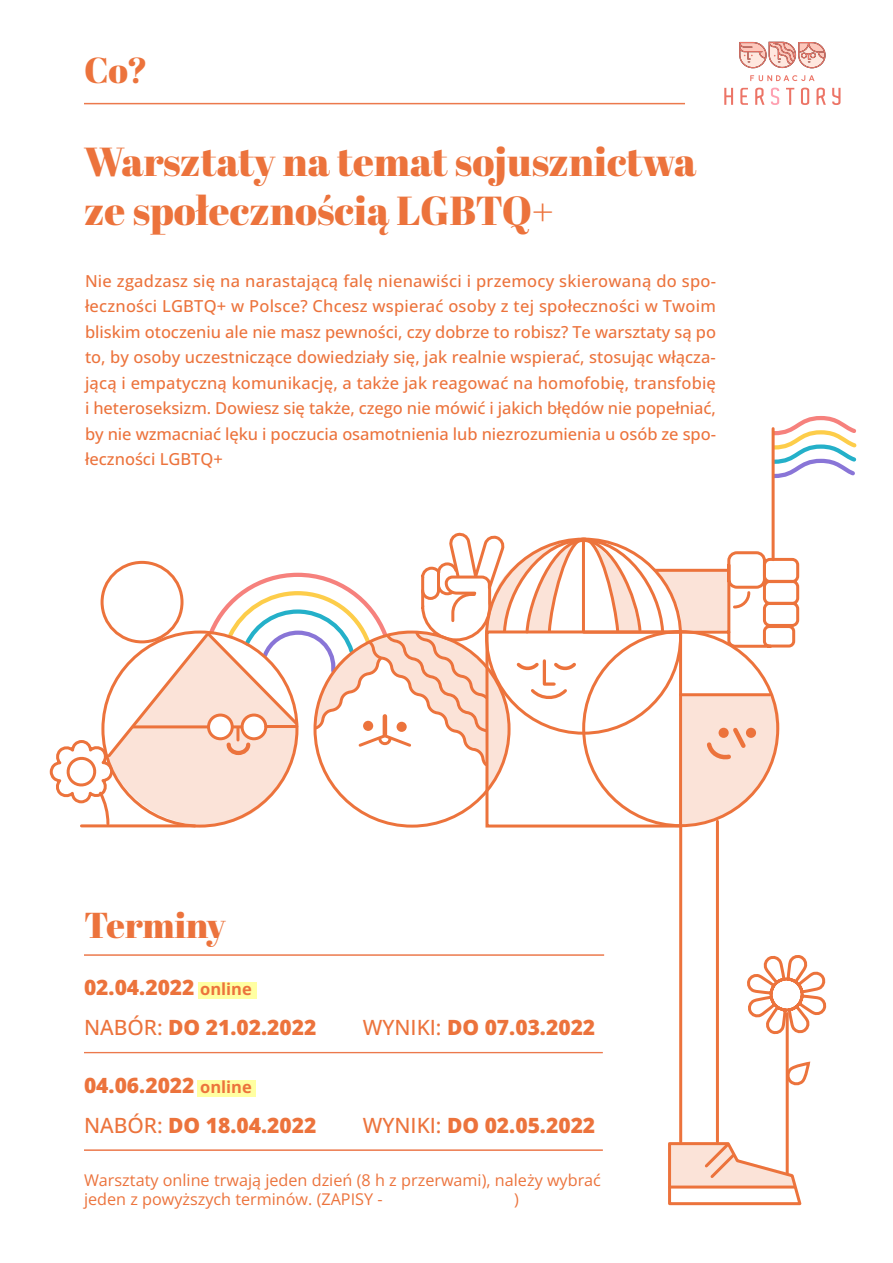
<style>
.page{position:relative;width:893px;height:1263px;background:#fff}
.page>*{position:absolute;margin:0;border:0;box-sizing:border-box;transform-origin:0 0}
.t1{font:40.5px/48.6px "Abril Fatface";color:#ec733c}
.t2{font:36px "Abril Fatface";color:#ec733c}
.t3{font:800 21px "Open Sans";color:#ec733c}
.t4{font:500 16.5px/25.5px "Open Sans";letter-spacing:-.005em;color:#ec733c;text-align:justify}
.t5{font:16.2px/19.5px "Open Sans";color:#ec733c}
.s1{font-weight:700;font-size:16.5px}
.s2{font-weight:500}
</style>
<div class="page">
<div style="left:197px;top:1079px;width:59px;height:17px;background:#ffffa2"></div>
<div style="left:198px;top:982px;width:58px;height:17px;background:#ffffa2"></div>
<hr style="left:84px;top:103px;width:601px;height:1px;background:#ec794c">
<hr style="left:84px;top:954px;width:520px;height:2px;background:#ec794c">
<hr style="left:84px;top:1052px;width:519px;height:1px;background:#ec794c">
<hr style="left:84px;top:1149px;width:519px;height:2px;background:#ec794c">
<hr style="left:679px;top:826px;width:3px;height:316px;background:#ec733c">
<hr style="left:716px;top:821px;width:3px;height:321px;background:#ec733c">
<svg style="left:747px;top:955px;width:80px;height:82px"></svg>
<hr style="left:786px;top:1013px;width:3px;height:161px;background:#ec733c">
<svg style="left:785px;top:1063px;width:25px;height:22px"></svg>
<svg style="left:668px;top:1140px;width:134px;height:66px"></svg>
<hr style="left:670px;top:1185px;width:124px;height:3px;background:#ec733c">
<svg style="left:49px;top:416px;width:808px;height:414px"></svg>
<svg style="left:739px;top:42px;width:87px;height:26px"></svg>
<svg style="left:724px;top:88px;width:9px;height:17px"></svg>
<svg style="left:740px;top:88px;width:8px;height:17px"></svg>
<svg style="left:755px;top:88px;width:9px;height:17px"></svg>
<svg style="left:771px;top:88px;width:8px;height:17px"></svg>
<svg style="left:786px;top:88px;width:8px;height:17px"></svg>
<svg style="left:801px;top:88px;width:8px;height:17px"></svg>
<svg style="left:816px;top:88px;width:10px;height:17px"></svg>
<svg style="left:832px;top:88px;width:8px;height:17px"></svg>
<svg style="left:750px;top:75px;width:65px;height:6px"></svg>
<h2 class="t2" style="left:84px;top:45px;width:65px">Co?</h2>
<h1 class="t1" style="left:84px;top:136px;width:614px">Warsztaty na temat sojusznictwa ze społecznością LGBTQ+</h1>
<p class="t4" style="left:85px;top:268px;width:632px">Nie zgadzasz się na narastającą falę nienawiści i przemocy skierowaną do spo&shy;łeczności LGBTQ+ w Polsce? Chcesz wspierać osoby z tej społeczności w Twoim bliskim otoczeniu ale nie masz pewności, czy dobrze to robisz? Te warsztaty są po to, by osoby uczestniczące dowiedziały się, jak realnie wspierać, stosując włącza&shy;jącą i empatyczną komunikację, a także jak reagować na homofobię, transfobię i heteroseksizm. Dowiesz się także, czego nie mówić i jakich błędów nie popełniać, by nie wzmacniać lęku i poczucia osamotnienia lub niezrozumienia u osób ze spo&shy;łeczności LGBTQ+</p>
<h2 class="t2" style="left:84px;top:900px;width:143px">Terminy</h2>
<p class="t3" style="left:84px;top:973px;width:169px">02.04.2022 <span class="s1">online</span></p>
<p class="t3" style="left:84px;top:1013px;width:234px"><span class="s2">Nabór:</span> DO 21.02.2022</p>
<p class="t3" style="left:363px;top:1013px;width:234px"><span class="s2">WYNIKI:</span> DO 07.03.2022</p>
<p class="t3" style="left:84px;top:1070px;width:169px">04.06.2022 <span class="s1">online</span></p>
<p class="t3" style="left:84px;top:1110px;width:234px"><span class="s2">Nabór:</span> DO 18.04.2022</p>
<p class="t3" style="left:363px;top:1110px;width:234px"><span class="s2">WYNIKI:</span> DO 02.05.2022</p>
<p class="t5" style="left:84px;top:1169px;width:519px">Warsztaty online trwają jeden dzień (8 h z przerwami), należy wybrać jeden z powyższych terminów. (ZAPISY -</p>
<p class="t5" style="left:514px;top:1189px;width:6px">)</p>
</div>
